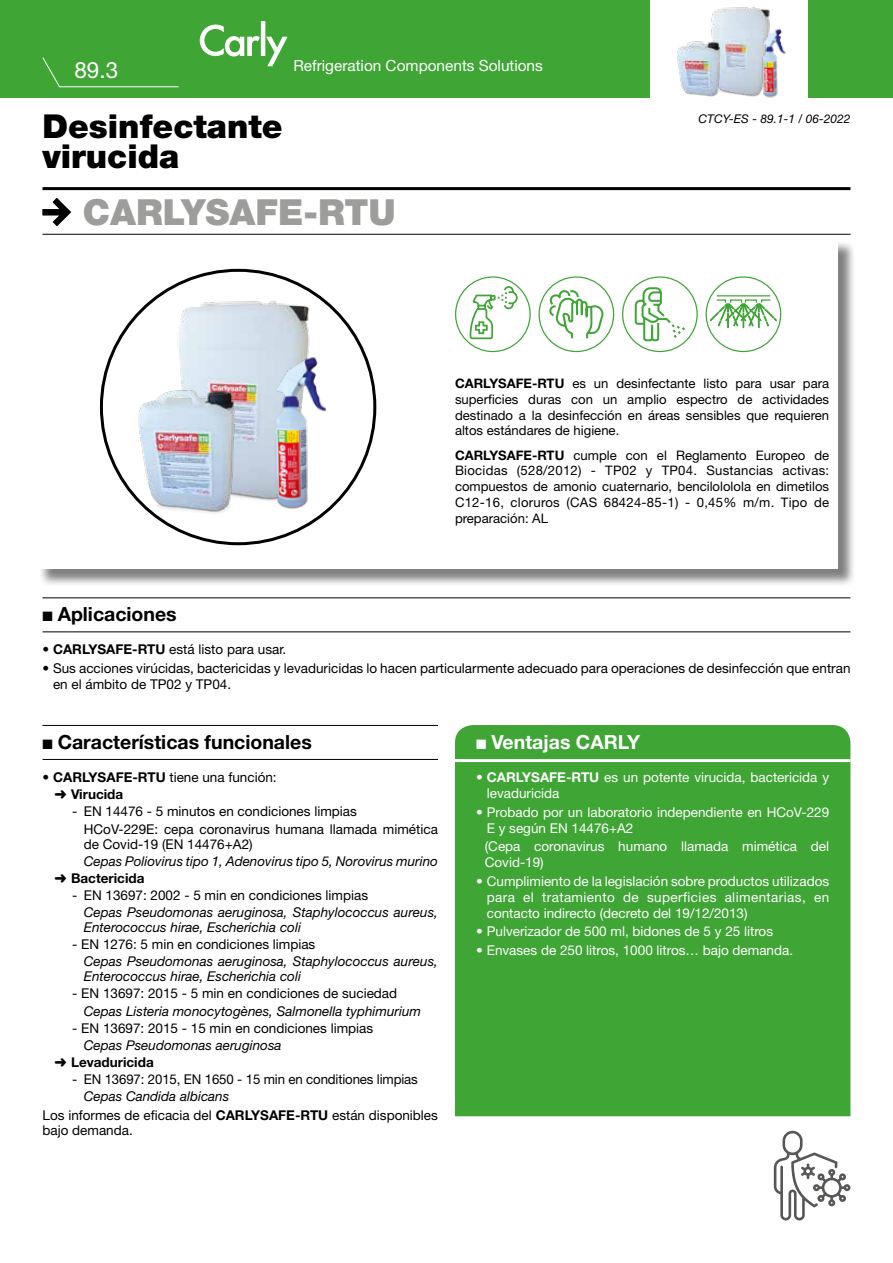
<style>
.page{position:relative;width:893px;height:1263px;background:#fff}
.page>*{position:absolute;margin:0;border:0;box-sizing:border-box;transform-origin:0 0}
.t1{font:900 36px "Helvetica Neue LT Pro";color:#9d9d9c}
.t2{font:900 33px/30px "Helvetica Neue LT Pro";color:#000}
.t3{font:22.5px "Helvetica Neue LT Pro";color:#fff}
.t4{font:700 19.5px "Helvetica Neue LT Pro";color:#000}
.t5{font:700 19.5px "Helvetica Neue LT Pro";color:#fff}
.t6{font:15.3px "Helvetica Neue LT Pro";color:#fff}
.t7{font:13.5px/17.1px "Helvetica Neue LT Pro";color:#000}
.t8{font:13.5px/16.2px "Helvetica Neue LT Pro";color:#fff}
.t9{font:italic 13.5px/17.1px "Helvetica Neue LT Pro";color:#000}
.t10{font:700 13.5px/17.1px "Helvetica Neue LT Pro";color:#000}
.t11{font:13.2px/15.8px "Helvetica Neue LT Pro";color:#000;text-align:justify}
.t12{font:italic 12px "Helvetica Neue LT Pro";color:#000}
.s1{font-weight:700}
.s2{font-weight:400}
.s3{font-weight:700;font-style:normal}
.s4{font-style:italic}
</style>
<div class="page">
<div style="left:0;top:0;width:893px;height:98px;background:#3fa535"></div>
<hr style="left:43px;top:187px;width:807px;height:3px;background:#000">
<hr style="left:43px;top:234px;width:807px;height:1px;background:#000">
<div style="left:38px;top:240px;width:818px;height:348px;background:#000;opacity:.5"></div>
<div style="left:36px;top:238px;width:802px;height:331px;background:#fff"></div>
<div style="left:651px;top:0;width:157px;height:101px;background:#fff"></div>
<svg style="left:200px;top:24px;width:60px;height:33px"></svg>
<div style="left:261px;top:21px;width:4px;height:35px;border:1px solid #fff"></div>
<svg style="left:266px;top:36px;width:21px;height:30px"></svg>
<svg style="left:42px;top:57px;width:137px;height:31px"></svg>
<img style="left:711px;top:7px;width:59px;height:89px">
<img style="left:746px;top:22px;width:40px;height:76px">
<img style="left:677px;top:34px;width:56px;height:63px">
<img style="left:137px;top:268px;width:182px;height:310px">
<img style="left:236px;top:340px;width:106px;height:188px">
<img style="left:136px;top:374px;width:129px;height:154px">
<svg style="left:774px;top:1131px;width:76px;height:89px"></svg>
<div style="left:622px;top:276px;width:76px;height:76px;border:1px solid #3fa535;border-radius:50%"></div>
<svg style="left:634px;top:286px;width:53px;height:56px"></svg>
<div style="left:706px;top:276px;width:75px;height:76px;border:1px solid #3fa535;border-radius:50%"></div>
<div style="left:455px;top:276px;width:76px;height:76px;border:1px solid #3fa535;border-radius:50%"></div>
<svg style="left:469px;top:285px;width:50px;height:55px"></svg>
<svg style="left:547px;top:187px;width:57px;height:153px"></svg>
<svg style="left:710px;top:299px;width:67px;height:29px"></svg>
<hr style="left:717px;top:295px;width:53px;height:1px;background:#3fa535">
<div style="left:455px;top:725px;width:395px;height:391px;background:#3fa535"></div>
<hr style="left:455px;top:759px;width:395px;height:3px;background:#fff">
<hr style="left:43px;top:597px;width:807px;height:1px;background:#000">
<hr style="left:43px;top:631px;width:807px;height:1px;background:#000">
<hr style="left:43px;top:725px;width:395px;height:1px;background:#000">
<hr style="left:43px;top:759px;width:395px;height:1px;background:#000">
<svg style="left:43px;top:198px;width:28px;height:28px"></svg>
<p class="t6" style="left:293px;top:56px;width:251px">Refrigeration Components Solutions</p>
<h3 class="t3" style="left:74px;top:56px;width:45px">89.3</h3>
<h2 class="t2" style="left:43px;top:111px;width:242px">Desinfectante virucida</h2>
<p class="t12" style="left:699px;top:112px;width:153px">CTCY-ES - 89.1-1 / 06-2022</p>
<h1 class="t1" style="left:83px;top:190px;width:314px">CARLYSAFE-RTU</h1>
<h3 class="t4" style="left:43px;top:602px;width:136px">■ Aplicaciones</h3>
<p class="t11" style="left:455px;top:375px;width:376px"><span class="s1">CARLYSAFE-RTU</span> es un desinfectante listo para usar para superficies duras con un amplio espectro de actividades destinado a la desinfección en áreas sensibles que requieren altos estándares de higiene.</p>
<p class="t11" style="left:455px;top:447px;width:376px"><span class="s1">CARLYSAFE-RTU</span> cumple con el Reglamento Europeo de Biocidas (528/2012) - TP02 y TP04. Sustancias activas: compuestos de amonio cuaternario, bencilololola en dimetilos C12-16, cloruros (CAS 68424-85-1) - 0,45% m/m. Tipo de preparación: AL</p>
<p class="t7" style="left:43px;top:641px;width:245px">• <span class="s1">CARLYSAFE-RTU</span> está listo para usar.</p>
<p class="t7" style="left:53px;top:659px;width:799px;line-height:16.2px;text-indent:-11px">• Sus acciones virúcidas, bactericidas y levaduricidas lo hacen particularmente adecuado para operaciones de desinfección que entran en el ámbito de TP02 y TP04.</p>
<h3 class="t4" style="left:43px;top:730px;width:271px">■ Características funcionales</h3>
<h3 class="t5" style="left:476px;top:730px;width:165px">■ Ventajas CARLY</h3>
<p class="t8" style="left:487px;top:769px;width:344px;text-indent:-11px">• <span class="s1">CARLYSAFE-RTU</span> es un potente virucida, bactericida y levaduricida</p>
<p class="t8" style="left:487px;top:803px;width:344px;text-indent:-11px">• Probado por un laboratorio independiente en HCoV-229<br>E y según EN 14476+A2</p>
<p class="t8" style="left:485px;top:838px;width:346px">(Cepa coronavirus humano llamada mimética del<br>Covid-19)</p>
<p class="t8" style="left:487px;top:872px;width:344px;text-align:justify;text-indent:-11px">• Cumplimiento de la legislación sobre productos utilizados para el tratamiento de superficies alimentarias, en contacto indirecto (decreto del 19/12/2013)</p>
<p class="t8" style="left:476px;top:923px;width:298px">• Pulverizador de 500 ml, bidones de 5 y 25 litros</p>
<p class="t8" style="left:476px;top:941px;width:318px">• Envases de 250 litros, 1000 litros… bajo demanda.</p>
<p class="t10" style="left:55px;top:768px;width:224px;text-indent:-12px"><span class="s2">•</span> CARLYSAFE-RTU <span class="s2">tiene una función: </span>➜ Virucida</p>
<p class="t7" style="left:84px;top:803px;width:356px;text-indent:-11px">- EN 14476 - 5 minutos en condiciones limpias<br>HCoV-229E: cepa coronavirus humana llamada mimética</p>
<p class="t7" style="left:84px;top:835px;width:170px">de Covid-19 (EN 14476+A2)</p>
<p class="t9" style="left:55px;top:852px;width:385px;text-indent:29px">Cepas Poliovirus tipo 1, Adenovirus tipo 5, Norovirus murino ➜ <span class="s3">Bactericida</span></p>
<p class="t7" style="left:72px;top:886px;width:297px">- EN 13697: 2002 - 5 min en condiciones limpias</p>
<p class="t9" style="left:84px;top:904px;width:356px;line-height:15px">Cepas Pseudomonas aeruginosa, Staphylococcus aureus,<br>Enterococcus hirae, Escherichia coli</p>
<p class="t7" style="left:72px;top:935px;width:245px">- EN 1276: 5 min en condiciones limpias</p>
<p class="t9" style="left:84px;top:954px;width:356px;line-height:15px">Cepas Pseudomonas aeruginosa, Staphylococcus aureus,<br>Enterococcus hirae, Escherichia coli</p>
<p class="t7" style="left:72px;top:985px;width:326px">- EN 13697: 2015 - 5 min en condiciones de suciedad</p>
<p class="t9" style="left:84px;top:1002px;width:339px">Cepas Listeria monocytogènes, Salmonella typhimurium</p>
<p class="t7" style="left:72px;top:1019px;width:302px">- EN 13697: 2015 - 15 min en condiciones limpias</p>
<p class="t9" style="left:55px;top:1036px;width:229px;text-indent:29px">Cepas Pseudomonas aeruginosa ➜ <span class="s3">Levaduricida</span></p>
<p class="t7" style="left:72px;top:1070px;width:347px">- EN 13697: 2015, EN 1650 - 15 min en conditiones limpias</p>
<p class="t7" style="left:43px;top:1086px;width:397px;line-height:19.2px;text-indent:41px"><span class="s4">Cepas Candida albicans<br></span>Los informes de eficacia del <span class="s1">CARLYSAFE-RTU</span> están disponibles</p>
<p class="t7" style="left:43px;top:1122px;width:92px">bajo demanda.</p>
</div>
